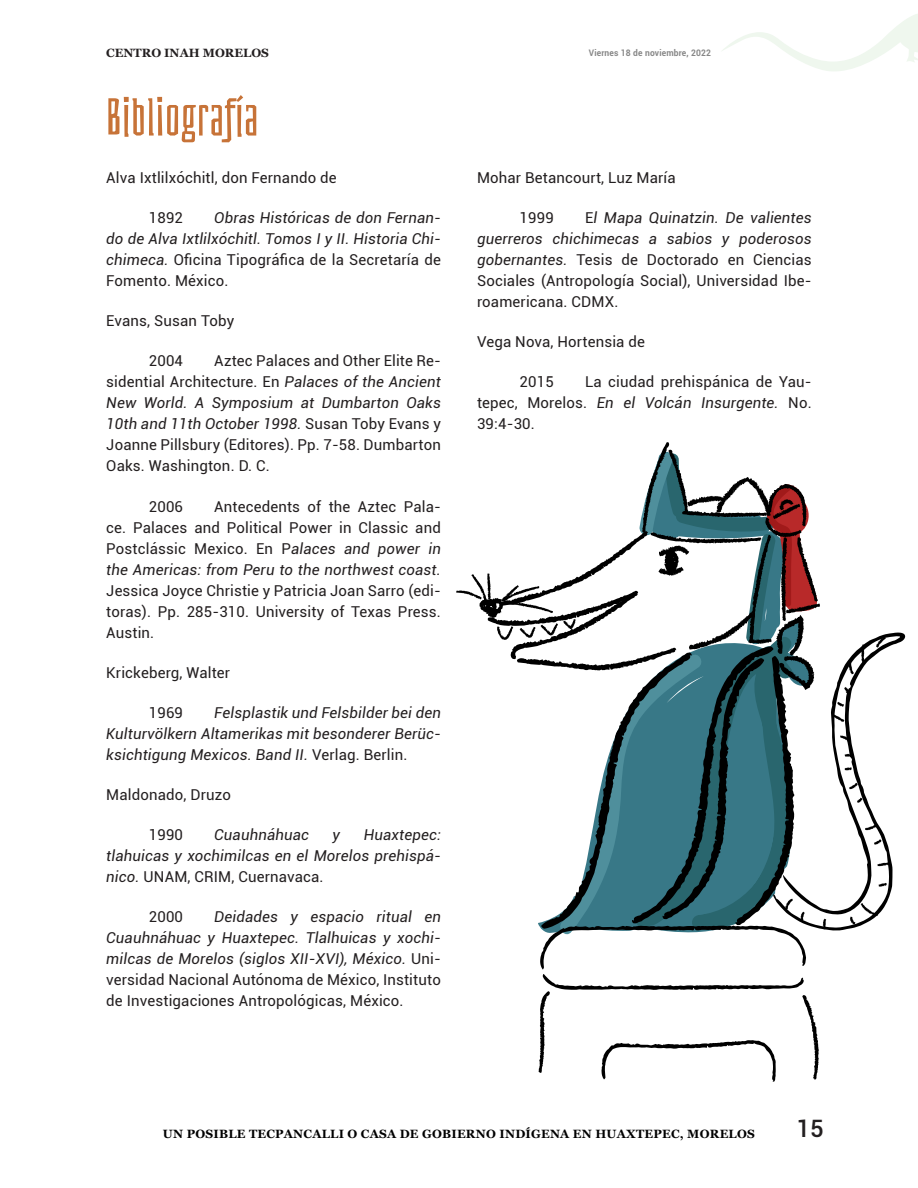
<style>
.page{position:relative;width:918px;height:1188px;background:#fff}
.page>*{position:absolute;margin:0;border:0;box-sizing:border-box;transform-origin:0 0}
.TEXTO_COMPLETO{font:52.5px "Bahianita";letter-spacing:.01em;color:#c77338}
.t1{font:500 24px "Roboto";color:#231f20}
.TEXTO_COMPLETO-2{font:15px/21px "Roboto";letter-spacing:.01em;color:#231f20;text-align:justify}
.TEXTO_COMPLETO-3{font:italic 15px/21px "Roboto";letter-spacing:.01em;color:#231f20;text-align:justify}
.t2{font:700 12px "Georgia";letter-spacing:.02em;color:#000001}
.t3{font:700 12px "Georgia";color:#231f20}
.t4{font:700 9px "Roboto";letter-spacing:.02em;color:#878787;scale:.94 1}
.s1{font-style:normal}
.s2{font-style:italic}
</style>
<div class="page">
<svg style="left:456px;top:442px;width:449px;height:640px"></svg>
<svg style="left:722px;top:14px;width:196px;height:57px"></svg>
<p class="t3" style="left:106px;top:45px;width:164px">CENTRO INAH MORELOS</p>
<p class="t4" style="left:589px;top:47px;width:131px">Viernes 18 de noviembre, 2022</p>
<p class="TEXTO_COMPLETO" style="left:106px;top:83px;width:154px">Bibliografía</p>
<p class="TEXTO_COMPLETO-2" style="left:106px;top:167px;width:232px">Alva Ixtlilxóchitl, don Fernando de</p>
<p class="TEXTO_COMPLETO-2" style="left:149px;top:207px;width:36px">1892</p>
<p class="TEXTO_COMPLETO-3" style="left:106px;top:207px;width:336px;text-indent:108px">Obras Históricas de don Fernan&shy;do de Alva Ixtlilxóchitl. Tomos I y II. Historia Chi&shy;chimeca. <span class="s1">Oficina Tipográfica de la Secretaría de Fomento. México.</span></p>
<p class="TEXTO_COMPLETO-2" style="left:106px;top:310px;width:130px">Evans, Susan Toby</p>
<p class="TEXTO_COMPLETO-2" style="left:149px;top:350px;width:36px">2004</p>
<p class="TEXTO_COMPLETO-2" style="left:106px;top:350px;width:336px;text-indent:108px">Aztec Palaces and Other Elite Re&shy;sidential Architecture. En <span class="s2">Palaces of the Ancient New World. A Symposium at Dumbarton Oaks 10th and 11th October 1998.</span> Susan Toby Evans y Joanne Pillsbury (Editores). Pp. 7-58. Dumbarton Oaks. Washington. D. C.</p>
<p class="TEXTO_COMPLETO-2" style="left:149px;top:495px;width:36px">2006</p>
<p class="TEXTO_COMPLETO-2" style="left:106px;top:495px;width:336px;text-indent:108px">Antecedents of the Aztec Pala&shy;ce. Palaces and Political Power in Classic and Postclássic Mexico. En P<span class="s2">alaces and power in the Americas: from Peru to the northwest coast.<br></span>Jessica Joyce Christie y Patricia Joan Sarro (edi&shy;toras). Pp. 285-310. University of Texas Press.<br>Austin.</p>
<p class="TEXTO_COMPLETO-2" style="left:106px;top:661px;width:125px">Krickeberg, Walter</p>
<p class="TEXTO_COMPLETO-2" style="left:149px;top:701px;width:36px">1969</p>
<p class="TEXTO_COMPLETO-3" style="left:106px;top:701px;width:336px;text-indent:108px">Felsplastik und Felsbilder bei den Kulturvölkern Altamerikas mit besonderer Berüc&shy;ksichtigung Mexicos. Band II. <span class="s1">Verlag. Berlin.</span></p>
<p class="TEXTO_COMPLETO-2" style="left:106px;top:784px;width:126px">Maldonado, Druzo</p>
<p class="TEXTO_COMPLETO-2" style="left:149px;top:824px;width:36px">1990</p>
<p class="TEXTO_COMPLETO-3" style="left:214px;top:824px;width:96px">Cuauhnáhuac</p>
<p class="TEXTO_COMPLETO-3" style="left:333px;top:824px;width:9px">y</p>
<p class="TEXTO_COMPLETO-3" style="left:106px;top:824px;width:336px;text-indent:257px">Huaxtepec: tlahuicas y xochimilcas en el Morelos prehispá&shy;nico. <span class="s1">UNAM, CRIM, Cuernavaca.</span></p>
<p class="TEXTO_COMPLETO-2" style="left:149px;top:906px;width:36px">2000</p>
<p class="TEXTO_COMPLETO-3" style="left:106px;top:906px;width:336px;text-indent:108px">Deidades y espacio ritual en Cuauhnáhuac y Huaxtepec. Tlalhuicas y xochi&shy;milcas de Morelos (siglos XII-XVI), México. <span class="s1">Uni&shy;versidad Nacional Autónoma de México, Instituto de Investigaciones Antropológicas, México.</span></p>
<p class="TEXTO_COMPLETO-2" style="left:477px;top:167px;width:200px">Mohar Betancourt, Luz María</p>
<p class="TEXTO_COMPLETO-2" style="left:520px;top:207px;width:36px">1999</p>
<p class="TEXTO_COMPLETO-2" style="left:477px;top:207px;width:336px;text-indent:108px">E<span class="s2">l Mapa Quinatzin. De valientes guerreros chichimecas a sabios y poderosos gobernantes.</span> Tesis de Doctorado en Ciencias Sociales (Antropología Social), Universidad Ibe&shy;roamericana. CDMX.</p>
<p class="TEXTO_COMPLETO-2" style="left:477px;top:331px;width:170px">Vega Nova, Hortensia de</p>
<p class="TEXTO_COMPLETO-2" style="left:520px;top:371px;width:36px">2015</p>
<p class="TEXTO_COMPLETO-2" style="left:477px;top:371px;width:336px;text-indent:108px">La ciudad prehispánica de Yau&shy;tepec, Morelos. <span class="s2">En el Volcán Insurgente.</span> No.<br>39:4-30.</p>
<p class="t2" style="left:163px;top:1126px;width:593px">UN POSIBLE TECPANCALLI O CASA DE GOBIERNO INDÍGENA EN HUAXTEPEC, MORELOS</p>
<h2 class="t1" style="left:796px;top:1112px;width:29px">15</h2>
</div>
